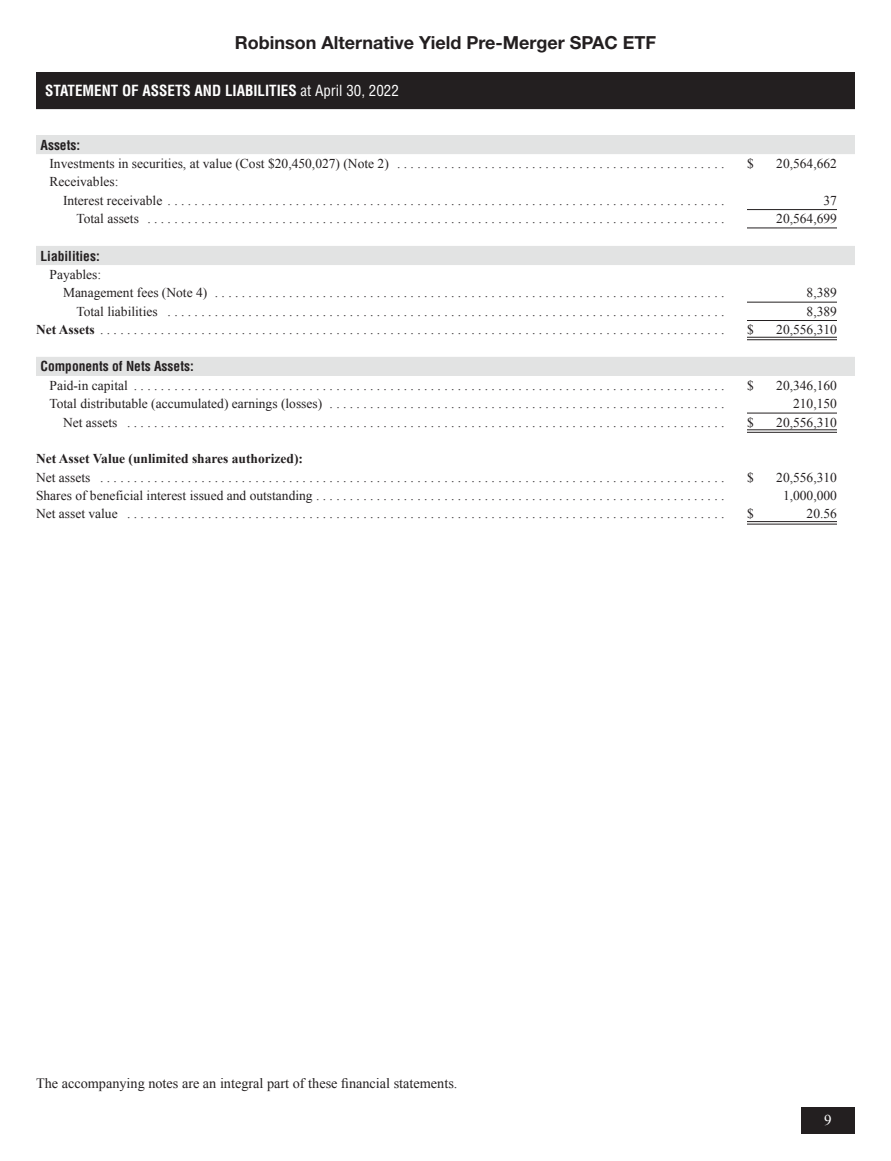
<style>
.page{position:relative;width:891px;height:1161px;background:#fff}
.page>*{position:absolute;margin:0;border:0;box-sizing:border-box;transform-origin:0 0}
.t1{font:700 18px "Helvetica Neue LT Std";color:#231f20}
.Main_Headings_in_Bla{font:700 condensed 15px "Helvetica";color:#fff}
.t2{font:15px "Times New Roman";color:#fff}
.t3{font:14.25px "Times New Roman";color:#231f20}
.Table_Stub{font:13.5px "Times New Roman";color:#231f20}
.Table_Stub_-_Level_2{font:13.5px "Times New Roman";color:#231f20}
.Table_Stub_-_Level_3{font:13.5px "Times New Roman";color:#231f20}
.Table_Stub_-_Level_4{font:13.5px "Times New Roman";color:#231f20}
.Financials_Gray_Subh{font:700 condensed 13.5px "Helvetica";color:#231f20}
.Table_Figure{font:13.5px "Times New Roman";color:#231f20}
.Table_Stub-2{font:700 13.5px "Times New Roman";color:#231f20}
.Table_Figure_-_Subto{font:13.5px "Times New Roman";color:#231f20}
.Table_Figure_-_Total{font:13.5px "Times New Roman";color:#231f20}
.s1{font-weight:400}
.s2{font-weight:700}
</style>
<div class="page">
<div style="left:801px;top:1107px;width:54px;height:27px;background:#231f20"></div>
<div style="left:36px;top:72px;width:819px;height:36px;background:#231f20"></div>
<div style="left:36px;top:96px;width:819px;height:13px;background:#231f20"></div>
<svg style="left:36px;top:135px;width:819px;height:241px"></svg>
<hr style="left:747px;top:209px;width:90px;height:1px;background:#231f20">
<hr style="left:747px;top:228px;width:90px;height:1px;background:#231f20">
<hr style="left:747px;top:302px;width:90px;height:1px;background:#231f20">
<hr style="left:747px;top:320px;width:90px;height:1px;background:#231f20">
<hr style="left:747px;top:337px;width:90px;height:1px;background:#231f20">
<hr style="left:747px;top:339px;width:90px;height:1px;background:#231f20">
<hr style="left:747px;top:413px;width:90px;height:1px;background:#231f20">
<hr style="left:747px;top:430px;width:90px;height:1px;background:#231f20">
<hr style="left:747px;top:432px;width:90px;height:1px;background:#231f20">
<hr style="left:747px;top:521px;width:90px;height:1px;background:#231f20">
<hr style="left:747px;top:524px;width:90px;height:1px;background:#231f20">
<h1 class="t1" style="left:235px;top:31px;width:423px">Robinson Alternative Yield Pre-Merger SPAC ETF</h1>
<p class="Main_Headings_in_Bla" style="left:45px;top:81px;width:355px">STATEMENT OF ASSETS AND LIABILITIES <span class="s1">at April 30, 2022</span></p>
<p class="Financials_Gray_Subh" style="left:40px;top:136px;width:41px">Assets:</p>
<p class="Table_Stub_-_Level_2" style="left:50px;top:154px;width:676px">Investments in securities, at value (Cost $20,450,027) (Note 2) . . . . . . . . . . . . . . . . . . . . . . . . . . . . . . . . . . . . . . . . . . . . . . . . .</p>
<p class="Table_Figure" style="left:747px;top:154px;width:8px">$</p>
<p class="Table_Figure" style="left:776px;top:154px;width:62px">20,564,662</p>
<p class="Table_Stub_-_Level_2" style="left:50px;top:173px;width:70px">Receivables:</p>
<p class="Table_Stub_-_Level_3" style="left:63px;top:191px;width:663px">Interest receivable . . . . . . . . . . . . . . . . . . . . . . . . . . . . . . . . . . . . . . . . . . . . . . . . . . . . . . . . . . . . . . . . . . . . . . . . . . . . . . . . . . .</p>
<p class="Table_Figure_-_Subto" style="left:824px;top:191px;width:15px">37</p>
<p class="Table_Stub_-_Level_4" style="left:76px;top:209px;width:649px">Total assets . . . . . . . . . . . . . . . . . . . . . . . . . . . . . . . . . . . . . . . . . . . . . . . . . . . . . . . . . . . . . . . . . . . . . . . . . . . . . . . . . . . . . .</p>
<p class="Table_Figure_-_Subto" style="left:776px;top:209px;width:62px">20,564,699</p>
<p class="Financials_Gray_Subh" style="left:40px;top:247px;width:61px">Liabilities:</p>
<p class="Table_Stub_-_Level_2" style="left:50px;top:265px;width:53px">Payables:</p>
<p class="Table_Stub_-_Level_3" style="left:63px;top:284px;width:663px">Management fees (Note 4) . . . . . . . . . . . . . . . . . . . . . . . . . . . . . . . . . . . . . . . . . . . . . . . . . . . . . . . . . . . . . . . . . . . . . . . . . . . .</p>
<p class="Table_Figure_-_Subto" style="left:807px;top:284px;width:32px">8,389</p>
<p class="Table_Stub_-_Level_4" style="left:76px;top:302px;width:650px">Total liabilities . . . . . . . . . . . . . . . . . . . . . . . . . . . . . . . . . . . . . . . . . . . . . . . . . . . . . . . . . . . . . . . . . . . . . . . . . . . . . . . . . . .</p>
<p class="Table_Figure_-_Subto" style="left:807px;top:302px;width:32px">8,389</p>
<p class="Table_Stub" style="left:36px;top:320px;width:690px"><span class="s2">Net Assets</span> . . . . . . . . . . . . . . . . . . . . . . . . . . . . . . . . . . . . . . . . . . . . . . . . . . . . . . . . . . . . . . . . . . . . . . . . . . . . . . . . . . . . . . . . . . . . .</p>
<p class="Table_Figure_-_Total" style="left:747px;top:320px;width:8px">$</p>
<p class="Table_Figure_-_Total" style="left:776px;top:320px;width:62px">20,556,310</p>
<p class="Financials_Gray_Subh" style="left:40px;top:358px;width:155px">Components of Nets Assets:</p>
<p class="Table_Stub_-_Level_2" style="left:50px;top:376px;width:676px">Paid-in capital . . . . . . . . . . . . . . . . . . . . . . . . . . . . . . . . . . . . . . . . . . . . . . . . . . . . . . . . . . . . . . . . . . . . . . . . . . . . . . . . . . . . . . . .</p>
<p class="Table_Figure" style="left:747px;top:376px;width:8px">$</p>
<p class="Table_Figure" style="left:776px;top:376px;width:62px">20,346,160</p>
<p class="Table_Stub_-_Level_2" style="left:50px;top:395px;width:677px">Total distributable (accumulated) earnings (losses) . . . . . . . . . . . . . . . . . . . . . . . . . . . . . . . . . . . . . . . . . . . . . . . . . . . . . . . . . . .</p>
<p class="Table_Figure_-_Subto" style="left:793px;top:395px;width:45px">210,150</p>
<p class="Table_Stub_-_Level_3" style="left:63px;top:413px;width:663px">Net assets . . . . . . . . . . . . . . . . . . . . . . . . . . . . . . . . . . . . . . . . . . . . . . . . . . . . . . . . . . . . . . . . . . . . . . . . . . . . . . . . . . . . . . . . .</p>
<p class="Table_Figure_-_Total" style="left:747px;top:413px;width:8px">$</p>
<p class="Table_Figure_-_Total" style="left:776px;top:413px;width:62px">20,556,310</p>
<p class="Table_Stub-2" style="left:36px;top:449px;width:269px">Net Asset Value (unlimited shares authorized):</p>
<p class="Table_Stub" style="left:36px;top:468px;width:690px">Net assets . . . . . . . . . . . . . . . . . . . . . . . . . . . . . . . . . . . . . . . . . . . . . . . . . . . . . . . . . . . . . . . . . . . . . . . . . . . . . . . . . . . . . . . . . . . . .</p>
<p class="Table_Figure" style="left:747px;top:468px;width:8px">$</p>
<p class="Table_Figure" style="left:776px;top:468px;width:62px">20,556,310</p>
<p class="Table_Stub" style="left:36px;top:486px;width:690px">Shares of beneficial interest issued and outstanding . . . . . . . . . . . . . . . . . . . . . . . . . . . . . . . . . . . . . . . . . . . . . . . . . . . . . . . . . . . . .</p>
<p class="Table_Figure" style="left:783px;top:486px;width:55px">1,000,000</p>
<p class="Table_Stub" style="left:36px;top:505px;width:690px">Net asset value . . . . . . . . . . . . . . . . . . . . . . . . . . . . . . . . . . . . . . . . . . . . . . . . . . . . . . . . . . . . . . . . . . . . . . . . . . . . . . . . . . . . . . . . .</p>
<p class="Table_Figure_-_Total" style="left:747px;top:505px;width:8px">$</p>
<p class="Table_Figure_-_Total" style="left:807px;top:505px;width:32px">20.56</p>
<p class="t3" style="left:36px;top:1074px;width:423px">The accompanying notes are an integral part of these financial statements.</p>
<p class="t2" style="left:824px;top:1110px;width:9px">9</p>
</div>
